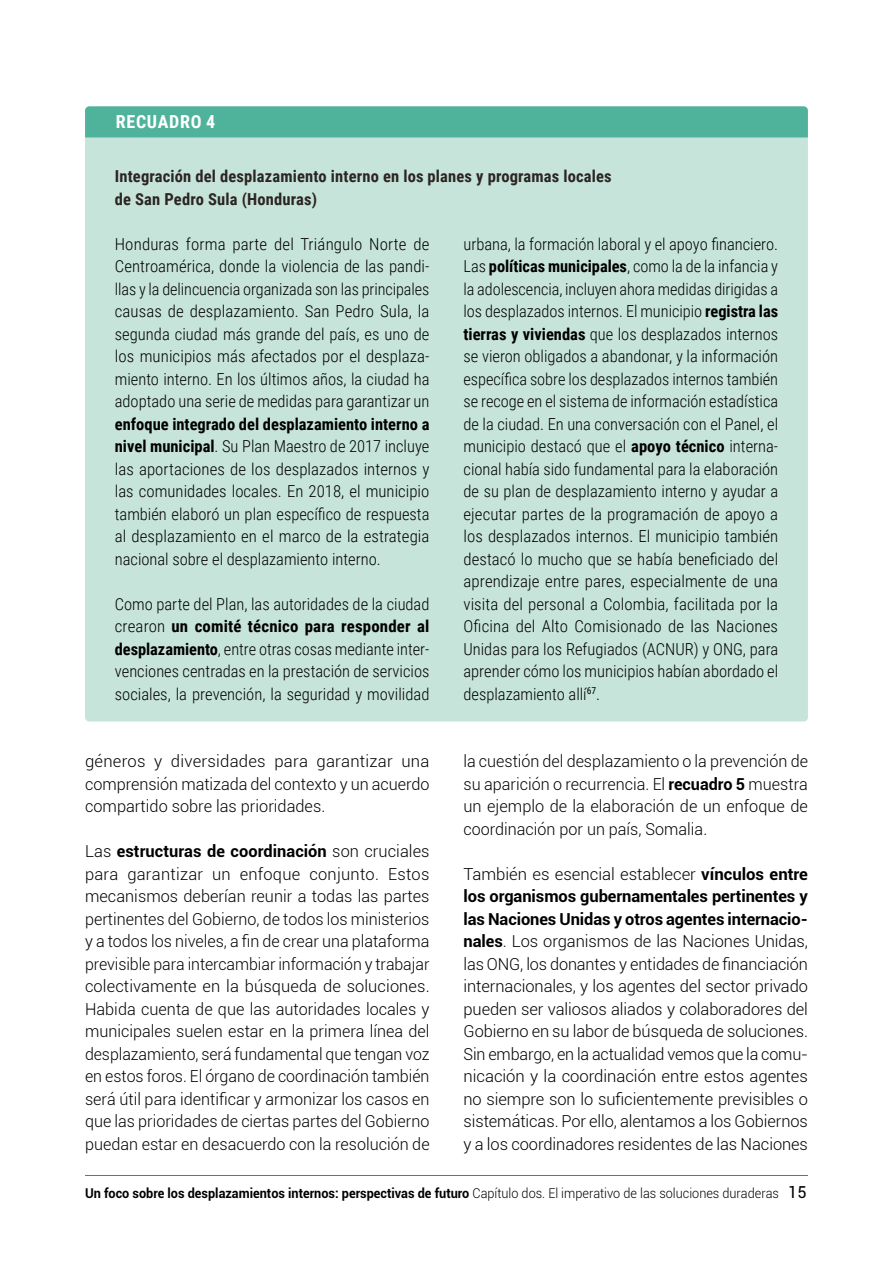
<style>
.page{position:relative;width:893px;height:1263px;background:#fff}
.page>*{position:absolute;margin:0;border:0;box-sizing:border-box;transform-origin:0 0}
.t1{font:700 18px "Roboto Condensed";letter-spacing:.035em;color:#fff}
.t2{font:300 16.5px/22.5px "Roboto Condensed";color:#000;text-align:justify}
.t3{font:300 16.5px/22.5px "Roboto";color:#000;text-align:justify}
.t4{font:700 16.5px/22.5px "Roboto Condensed";letter-spacing:.01em;color:#2b2523}
.t5{font:700 13.5px "Roboto";color:#000;scale:.94 1}
.s1{font-weight:700}
.s2{font-weight:300}
.s3{font-weight:400;font-size:16.5px}
</style>
<div class="page">
<div style="left:85px;top:135px;width:723px;height:586px;background:#c7e4db;border-radius:4px"></div>
<div style="left:85px;top:106px;width:723px;height:31px;background:#4fb39c"></div>
<hr style="left:85px;top:1175px;width:723px;height:1px;background:#706f6f">
<p class="t1" style="left:116px;top:109px;width:101px">RECUADRO 4</p>
<p class="t4" style="left:115px;top:165px;width:498px">Integración del desplazamiento interno en los planes y programas locales de San Pedro Sula (Honduras)</p>
<p class="t2" style="left:115px;top:232px;width:316px">Honduras forma parte del Triángulo Norte de Centroamérica, donde la violencia de las pandi&shy;llas y la delincuencia organizada son las principales causas de desplazamiento. San Pedro Sula, la segunda ciudad más grande del país, es uno de los municipios más afectados por el desplaza&shy;miento interno. En los últimos años, la ciudad ha adoptado una serie de medidas para garantizar un</p>
<p class="t2" style="left:115px;top:412px;width:316px"><span class="s1">enfoque integrado del desplazamiento interno a nivel municipal</span>. Su Plan Maestro de 2017 incluye las aportaciones de los desplazados internos y las comunidades locales. En 2018, el municipio también elaboró un plan específico de respuesta al desplazamiento en el marco de la estrategia nacional sobre el desplazamiento interno.</p>
<p class="t2" style="left:115px;top:592px;width:316px">Como parte del Plan, las autoridades de la ciudad crearon <span class="s1">un comité técnico para responder al desplazamiento</span>, entre otras cosas mediante inter&shy;venciones centradas en la prestación de servicios sociales, la prevención, la seguridad y movilidad</p>
<p class="t2" style="left:463px;top:232px;width:316px">urbana, la formación laboral y el apoyo financiero.<br>Las <span class="s1">políticas municipales</span>, como la de la infancia y la adolescencia, incluyen ahora medidas dirigidas a los desplazados internos. El municipio <span class="s1">registra las tierras y viviendas</span> que los desplazados internos se vieron obligados a abandonar, y la información específica sobre los desplazados internos también se recoge en el sistema de información estadística de la ciudad. En una conversación con el Panel, el municipio destacó que el <span class="s1">apoyo técnico</span> interna&shy;cional había sido fundamental para la elaboración de su plan de desplazamiento interno y ayudar a ejecutar partes de la programación de apoyo a los desplazados internos. El municipio también destacó lo mucho que se había beneficiado del aprendizaje entre pares, especialmente de una visita del personal a Colombia, facilitada por la Oficina del Alto Comisionado de las Naciones Unidas para los Refugiados (ACNUR) y ONG, para aprender cómo los municipios habían abordado el desplazamiento allí<sup>67</sup>.</p>
<p class="t3" style="left:85px;top:750px;width:346px">géneros y diversidades para garantizar una comprensión matizada del contexto y un acuerdo compartido sobre las prioridades.</p>
<p class="t3" style="left:85px;top:840px;width:346px">Las <span class="s1">estructuras de coordinación</span> son cruciales para garantizar un enfoque conjunto. Estos mecanismos deberían reunir a todas las partes pertinentes del Gobierno, de todos los ministerios y a todos los niveles, a fin de crear una plataforma previsible para intercambiar información y trabajar colectivamente en la búsqueda de soluciones.<br>Habida cuenta de que las autoridades locales y municipales suelen estar en la primera línea del desplazamiento, será fundamental que tengan voz en estos foros. El órgano de coordinación también será útil para identificar y armonizar los casos en que las prioridades de ciertas partes del Gobierno puedan estar en desacuerdo con la resolución de</p>
<p class="t3" style="left:463px;top:750px;width:346px">la cuestión del desplazamiento o la prevención de su aparición o recurrencia. El <span class="s1">recuadro 5</span> muestra un ejemplo de la elaboración de un enfoque de coordinación por un país, Somalia.</p>
<p class="t3" style="left:463px;top:862px;width:346px">También es esencial establecer <span class="s1">vínculos entre los organismos gubernamentales pertinentes y las Naciones Unidas y otros agentes internacio&shy;nales</span>. Los organismos de las Naciones Unidas, las ONG, los donantes y entidades de financiación internacionales, y los agentes del sector privado pueden ser valiosos aliados y colaboradores del Gobierno en su labor de búsqueda de soluciones.<br>Sin embargo, en la actualidad vemos que la comu&shy;nicación y la coordinación entre estos agentes no siempre son lo suficientemente previsibles o sistemáticas. Por ello, alentamos a los Gobiernos y a los coordinadores residentes de las Naciones</p>
<p class="t5" style="left:85px;top:1183px;width:769px">Un foco sobre los desplazamientos internos: perspectivas de futuro <span class="s2">Capítulo dos. El imperativo de las soluciones duraderas</span> <span class="s3">15</span></p>
</div>
